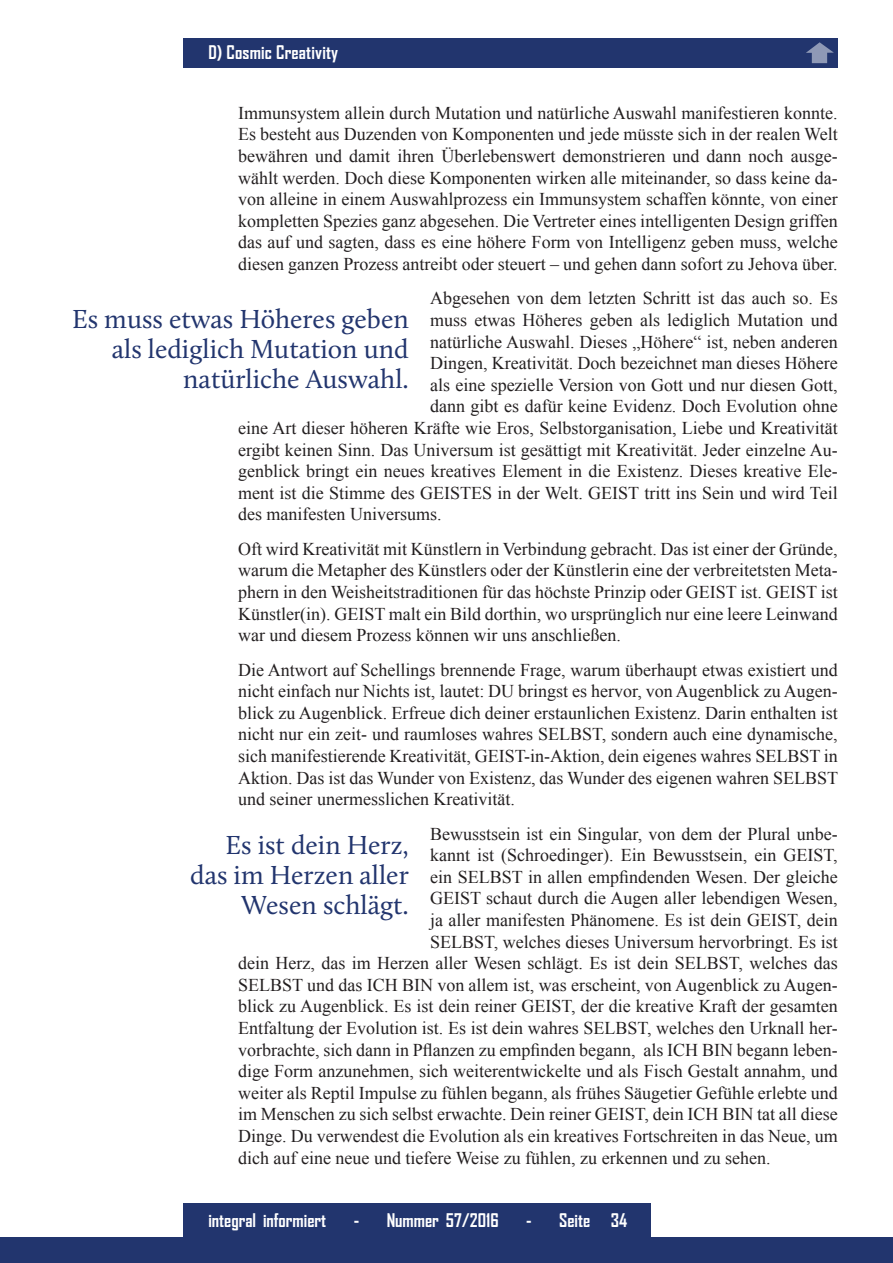
<style>
.page{position:relative;width:893px;height:1263px;background:#fff}
.page>*{position:absolute;margin:0;border:0;box-sizing:border-box;transform-origin:0 0}
.t1{font:27px/30px "Calluna";color:#22356e;text-align:right}
.t2{font:18px/21.6px "Times New Roman";color:#231f20;text-align:justify}
.t3{font:700 18px "Agency FB";color:#fff}
</style>
<div class="page">
<div style="left:183px;top:38px;width:655px;height:30px;background:#22356e"></div>
<div style="left:0;top:1238px;width:893px;height:25px;background:#22356e"></div>
<div style="left:183px;top:1203px;width:468px;height:34px;background:#22356e"></div>
<svg style="left:806px;top:42px;width:28px;height:21px"></svg>
<p class="t3" style="left:208px;top:41px;width:131px">D) Cosmic Creativity</p>
<p class="t2" style="left:238px;top:102px;width:601px">Immunsystem allein durch Mutation und natürliche Auswahl manifestieren konnte.<br>Es besteht aus Duzenden von Komponenten und jede müsste sich in der realen Welt bewähren und damit ihren Überlebenswert demonstrieren und dann noch ausge&shy;wählt werden. Doch diese Komponenten wirken alle miteinander, so dass keine da&shy;von alleine in einem Auswahlprozess ein Immunsystem schaffen könnte, von einer kompletten Spezies ganz abgesehen. Die Vertreter eines intelligenten Design griffen das auf und sagten, dass es eine höhere Form von Intelligenz geben muss, welche diesen ganzen Prozess antreibt oder steuert – und gehen dann sofort zu Jehova über.</p>
<p class="t2" style="left:430px;top:287px;width:409px">Abgesehen von dem letzten Schritt ist das auch so. Es</p>
<p class="t2" style="left:430px;top:309px;width:409px">muss etwas Höheres geben als lediglich Mutation und</p>
<p class="t2" style="left:430px;top:330px;width:409px">natürliche Auswahl. Dieses „Höhere“ ist, neben anderen</p>
<p class="t2" style="left:430px;top:352px;width:409px">Dingen, Kreativität. Doch bezeichnet man dieses Höhere</p>
<p class="t2" style="left:430px;top:374px;width:409px">als eine spezielle Version von Gott und nur diesen Gott,</p>
<p class="t2" style="left:430px;top:395px;width:409px">dann gibt es dafür keine Evidenz. Doch Evolution ohne</p>
<p class="t2" style="left:238px;top:417px;width:601px">eine Art dieser höheren Kräfte wie Eros, Selbstorganisation, Liebe und Kreativität</p>
<p class="t2" style="left:238px;top:438px;width:601px">ergibt keinen Sinn. Das Universum ist gesättigt mit Kreativität. Jeder einzelne Au-</p>
<p class="t2" style="left:238px;top:460px;width:601px">genblick bringt ein neues kreatives Element in die Existenz. Dieses kreative Ele-</p>
<p class="t2" style="left:238px;top:482px;width:601px">ment ist die Stimme des GEISTES in der Welt. GEIST tritt ins Sein und wird Teil</p>
<p class="t2" style="left:238px;top:503px;width:205px">des manifesten Universums.</p>
<p class="t2" style="left:238px;top:538px;width:601px">Oft wird Kreativität mit Künstlern in Verbindung gebracht. Das ist einer der Gründe, warum die Metapher des Künstlers oder der Künstlerin eine der verbreitetsten Meta&shy;phern in den Weisheitstraditionen für das höchste Prinzip oder GEIST ist. GEIST ist Künstler(in). GEIST malt ein Bild dorthin, wo ursprünglich nur eine leere Leinwand war und diesem Prozess können wir uns anschließen.</p>
<p class="t2" style="left:238px;top:658px;width:601px">Die Antwort auf Schellings brennende Frage, warum überhaupt etwas existiert und nicht einfach nur Nichts ist, lautet: DU bringst es hervor, von Augenblick zu Augen&shy;blick zu Augenblick. Erfreue dich deiner erstaunlichen Existenz. Darin enthalten ist nicht nur ein zeit- und raumloses wahres SELBST, sondern auch eine dynamische, sich manifestierende Kreativität, GEIST-in-Aktion, dein eigenes wahres SELBST in Aktion. Das ist das Wunder von Existenz, das Wunder des eigenen wahren SELBST und seiner unermesslichen Kreativität.</p>
<p class="t2" style="left:430px;top:822px;width:409px">Bewusstsein ist ein Singular, von dem der Plural unbe-</p>
<p class="t2" style="left:430px;top:844px;width:409px">kannt ist (Schroedinger). Ein Bewusstsein, ein GEIST,</p>
<p class="t2" style="left:430px;top:866px;width:409px">ein SELBST in allen empfindenden Wesen. Der gleiche</p>
<p class="t2" style="left:430px;top:887px;width:409px">GEIST schaut durch die Augen aller lebendigen Wesen,</p>
<p class="t2" style="left:430px;top:909px;width:409px">ja aller manifesten Phänomene. Es ist dein GEIST, dein</p>
<p class="t2" style="left:430px;top:930px;width:409px">SELBST, welches dieses Universum hervorbringt. Es ist</p>
<p class="t2" style="left:238px;top:952px;width:601px">dein Herz, das im Herzen aller Wesen schlägt. Es ist dein SELBST, welches das</p>
<p class="t2" style="left:238px;top:974px;width:601px">SELBST und das ICH BIN von allem ist, was erscheint, von Augenblick zu Augen-</p>
<p class="t2" style="left:238px;top:995px;width:601px">blick zu Augenblick. Es ist dein reiner GEIST, der die kreative Kraft der gesamten</p>
<p class="t2" style="left:238px;top:1017px;width:601px">Entfaltung der Evolution ist. Es ist dein wahres SELBST, welches den Urknall her-</p>
<p class="t2" style="left:238px;top:1038px;width:601px">vorbrachte, sich dann in Pflanzen zu empfinden begann, als ICH BIN begann leben-</p>
<p class="t2" style="left:238px;top:1060px;width:601px">dige Form anzunehmen, sich weiterentwickelte und als Fisch Gestalt annahm, und</p>
<p class="t2" style="left:238px;top:1082px;width:601px">weiter als Reptil Impulse zu fühlen begann, als frühes Säugetier Gefühle erlebte und</p>
<p class="t2" style="left:238px;top:1103px;width:601px">im Menschen zu sich selbst erwachte. Dein reiner GEIST, dein ICH BIN tat all diese</p>
<p class="t2" style="left:238px;top:1125px;width:601px">Dinge. Du verwendest die Evolution als ein kreatives Fortschreiten in das Neue, um</p>
<p class="t2" style="left:238px;top:1146px;width:534px">dich auf eine neue und tiefere Weise zu fühlen, zu erkennen und zu sehen.</p>
<h1 class="t1" style="left:72px;top:303px;width:338px">Es muss etwas Höheres geben als lediglich Mutation und natürliche Auswahl.</h1>
<h1 class="t1" style="left:190px;top:830px;width:220px">Es ist dein Herz, das im Herzen aller<br>Wesen schlägt.</h1>
<p class="t3" style="left:208px;top:1208px;width:119px">integral informiert</p>
<p class="t3" style="left:354px;top:1208px;width:147px">- Nummer 57/2016</p>
<p class="t3" style="left:526px;top:1208px;width:103px">- Seite 34</p>
</div>
